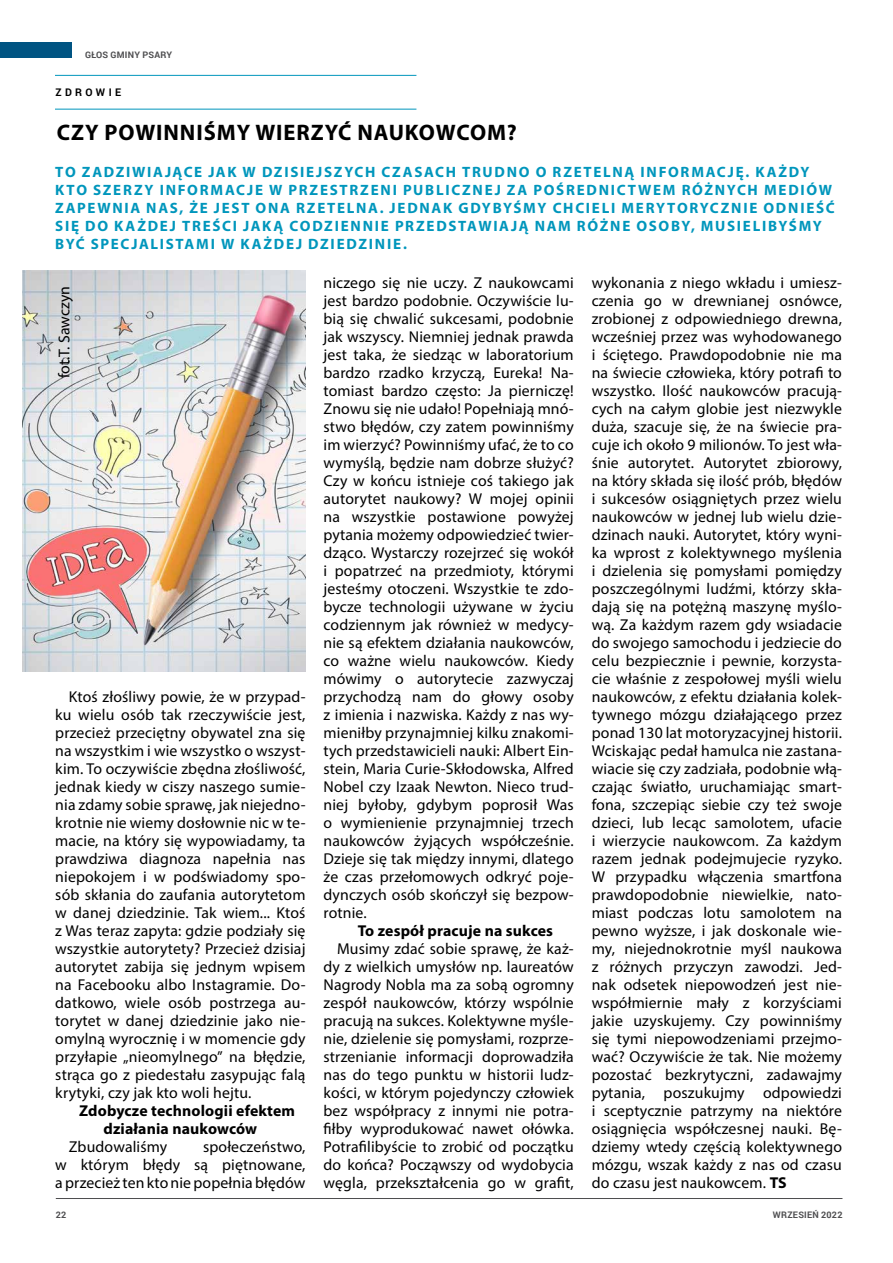
<style>
.page{position:relative;width:893px;height:1263px;background:#fff}
.page>*{position:absolute;margin:0;border:0;box-sizing:border-box;transform-origin:0 0}
.Headline{font:700 22.5px "Myriad Pro";letter-spacing:.04em;color:#000}
.Details{font:15.75px/18px "Myriad Pro";letter-spacing:.01em;color:#000;text-align:justify}
.Details-2{font:700 15.75px/18px "Myriad Pro";letter-spacing:.01em;color:#000}
.Details-3{font:15.75px "Myriad Pro";color:#000101}
.Fourth_tittle{font:700 15px/18px "Myriad Pro";letter-spacing:.115em;color:#0096bc}
.Info_Text_7{font:700 10.5px "Roboto";letter-spacing:.32em;color:#000}
.t1{font:700 9px "Roboto";letter-spacing:.025em;color:#4d4d4f}
.s1{font-weight:700}
</style>
<div class="page">
<hr style="left:55px;top:75px;width:361px;height:1px;background:#0096bc">
<hr style="left:55px;top:109px;width:361px;height:1px;background:#0096bc">
<img style="left:23px;top:270px;width:282px;height:402px">
<hr style="left:56px;top:1198px;width:786px;height:1px;background:#4d4d4f">
<div style="left:0;top:43px;width:72px;height:15px;background:#005482"></div>
<p class="t1" style="left:85px;top:48px;width:89px">GŁOS GMINY PSARY</p>
<p class="Info_Text_7" style="left:56px;top:85px;width:67px">ZDROWIE</p>
<p class="Headline" style="left:57px;top:118px;width:462px">CZY POWINNIŚMY WIERZYĆ NAUKOWCOM?</p>
<p class="Fourth_tittle" style="left:55px;top:162px;width:781px">TO ZADZIWIAJĄCE JAK W DZISIEJSZYCH CZASACH TRUDNO O RZETELNĄ INFORMACJĘ. KAŻDY KTO SZERZY INFORMACJE W PRZESTRZENI PUBLICZNEJ ZA POŚREDNICTWEM RÓŻNYCH MEDIÓW ZAPEWNIA NAS, ŻE JEST ONA RZETELNA. JEDNAK GDYBYŚMY CHCIELI MERYTORYCZNIE ODNIEŚĆ SIĘ DO KAŻDEJ TREŚCI JAKĄ CODZIENNIE PRZEDSTAWIAJĄ NAM RÓŻNE OSOBY, MUSIELIBYŚMY BYĆ SPECJALISTAMI W KAŻDEJ DZIEDZINIE.</p>
<p class="Details-3" style="left:54px;top:378px;width:93px;rotate:-90deg">fot.T. Sawczyn</p>
<p class="Details" style="left:55px;top:687px;width:252px;text-indent:14px">Ktoś złośliwy powie, że w przypad&shy;ku wielu osób tak rzeczywiście jest, przecież przeciętny obywatel zna się na wszystkim i wie wszystko o wszyst&shy;kim. To oczywiście zbędna złośliwość, jednak kiedy w ciszy naszego sumie&shy;nia zdamy sobie sprawę, jak niejedno&shy;krotnie nie wiemy dosłownie nic w te&shy;macie, na który się wypowiadamy, ta prawdziwa diagnoza napełnia nas niepokojem i w podświadomy spo&shy;sób skłania do zaufania autorytetom w danej dziedzinie. Tak wiem... Ktoś z Was teraz zapyta: gdzie podziały się wszystkie autorytety? Przecież dzisiaj autorytet zabija się jednym wpisem na Facebooku albo Instagramie. Do&shy;datkowo, wiele osób postrzega au&shy;torytet w danej dziedzinie jako nie&shy;omylną wyrocznię i w momencie gdy przyłapie „nieomylnego” na błędzie, strąca go z piedestału zasypując falą krytyki, czy jak kto woli hejtu.</p>
<p class="Details-2" style="left:104px;top:1101px;width:193px;text-indent:-24px">Zdobycze technologii efektem działania naukowców</p>
<p class="Details" style="left:69px;top:1137px;width:100px">Zbudowaliśmy</p>
<p class="Details" style="left:55px;top:1137px;width:252px;text-indent:148px">społeczeństwo, w którym błędy są piętnowane, a przecież ten kto nie popełnia błędów</p>
<p class="Details" style="left:324px;top:273px;width:252px">niczego się nie uczy. Z naukowcami jest bardzo podobnie. Oczywiście lu&shy;bią się chwalić sukcesami, podobnie jak wszyscy. Niemniej jednak prawda jest taka, że siedząc w laboratorium bardzo rzadko krzyczą, Eureka! Na&shy;tomiast bardzo często: Ja pierniczę!<br>Znowu się nie udało! Popełniają mnó&shy;stwo błędów, czy zatem powinniśmy im wierzyć? Powinniśmy ufać, że to co wymyślą, będzie nam dobrze służyć?<br>Czy w końcu istnieje coś takiego jak autorytet naukowy? W mojej opinii na wszystkie postawione powyżej pytania możemy odpowiedzieć twier&shy;dząco. Wystarczy rozejrzeć się wokół i popatrzeć na przedmioty, którymi jesteśmy otoczeni. Wszystkie te zdo&shy;bycze technologii używane w życiu codziennym jak również w medycy&shy;nie są efektem działania naukowców, co ważne wielu naukowców. Kiedy mówimy o autorytecie zazwyczaj przychodzą nam do głowy osoby z imienia i nazwiska. Każdy z nas wy&shy;mieniłby przynajmniej kilku znakomi&shy;tych przedstawicieli nauki: Albert Ein&shy;stein, Maria Curie-Skłodowska, Alfred Nobel czy Izaak Newton. Nieco trud&shy;niej byłoby, gdybym poprosił Was o wymienienie przynajmniej trzech naukowców żyjących współcześnie.<br>Dzieje się tak między innymi, dlatego że czas przełomowych odkryć poje&shy;dynczych osób skończył się bezpow&shy;rotnie.</p>
<p class="Details-2" style="left:358px;top:921px;width:197px">To zespół pracuje na sukces</p>
<p class="Details" style="left:324px;top:939px;width:252px;text-indent:14px">Musimy zdać sobie sprawę, że każ&shy;dy z wielkich umysłów np. laureatów Nagrody Nobla ma za sobą ogromny zespół naukowców, którzy wspólnie pracują na sukces. Kolektywne myśle&shy;nie, dzielenie się pomysłami, rozprze&shy;strzenianie informacji doprowadziła nas do tego punktu w historii ludz&shy;kości, w którym pojedynczy człowiek bez współpracy z innymi nie potra&shy;fiłby wyprodukować nawet ołówka.<br>Potrafilibyście to zrobić od początku do końca? Począwszy od wydobycia węgla, przekształcenia go w grafit,</p>
<p class="Details" style="left:592px;top:273px;width:252px">wykonania z niego wkładu i umiesz&shy;czenia go w drewnianej osnówce, zrobionej z odpowiedniego drewna, wcześniej przez was wyhodowanego i ściętego. Prawdopodobnie nie ma na świecie człowieka, który potrafi to wszystko. Ilość naukowców pracują&shy;cych na całym globie jest niezwykle duża, szacuje się, że na świecie pra&shy;cuje ich około 9 milionów. To jest wła&shy;śnie autorytet. Autorytet zbiorowy, na który składa się ilość prób, błędów i sukcesów osiągniętych przez wielu naukowców w jednej lub wielu dzie&shy;dzinach nauki. Autorytet, który wyni&shy;ka wprost z kolektywnego myślenia i dzielenia się pomysłami pomiędzy poszczególnymi ludźmi, którzy skła&shy;dają się na potężną maszynę myślo&shy;wą. Za każdym razem gdy wsiadacie do swojego samochodu i jedziecie do celu bezpiecznie i pewnie, korzysta&shy;cie właśnie z zespołowej myśli wielu naukowców, z efektu działania kolek&shy;tywnego mózgu działającego przez ponad 130 lat motoryzacyjnej historii.<br>Wciskając pedał hamulca nie zastana&shy;wiacie się czy zadziała, podobnie włą&shy;czając światło, uruchamiając smart&shy;fona, szczepiąc siebie czy też swoje dzieci, lub lecąc samolotem, ufacie i wierzycie naukowcom. Za każdym razem jednak podejmujecie ryzyko.<br>W przypadku włączenia smartfona prawdopodobnie niewielkie, nato&shy;miast podczas lotu samolotem na pewno wyższe, i jak doskonale wie&shy;my, niejednokrotnie myśl naukowa z różnych przyczyn zawodzi. Jed&shy;nak odsetek niepowodzeń jest nie&shy;współmiernie mały z korzyściami jakie uzyskujemy. Czy powinniśmy się tymi niepowodzeniami przejmo&shy;wać? Oczywiście że tak. Nie możemy pozostać bezkrytyczni, zadawajmy pytania, poszukujmy odpowiedzi i sceptycznie patrzymy na niektóre osiągnięcia współczesnej nauki. Bę&shy;dziemy wtedy częścią kolektywnego mózgu, wszak każdy z nas od czasu do czasu jest naukowcem. <span class="s1">TS</span></p>
<p class="t1" style="left:56px;top:1208px;width:12px">22</p>
<p class="t1" style="left:773px;top:1208px;width:71px">WRZESIEŃ 2022</p>
</div>
